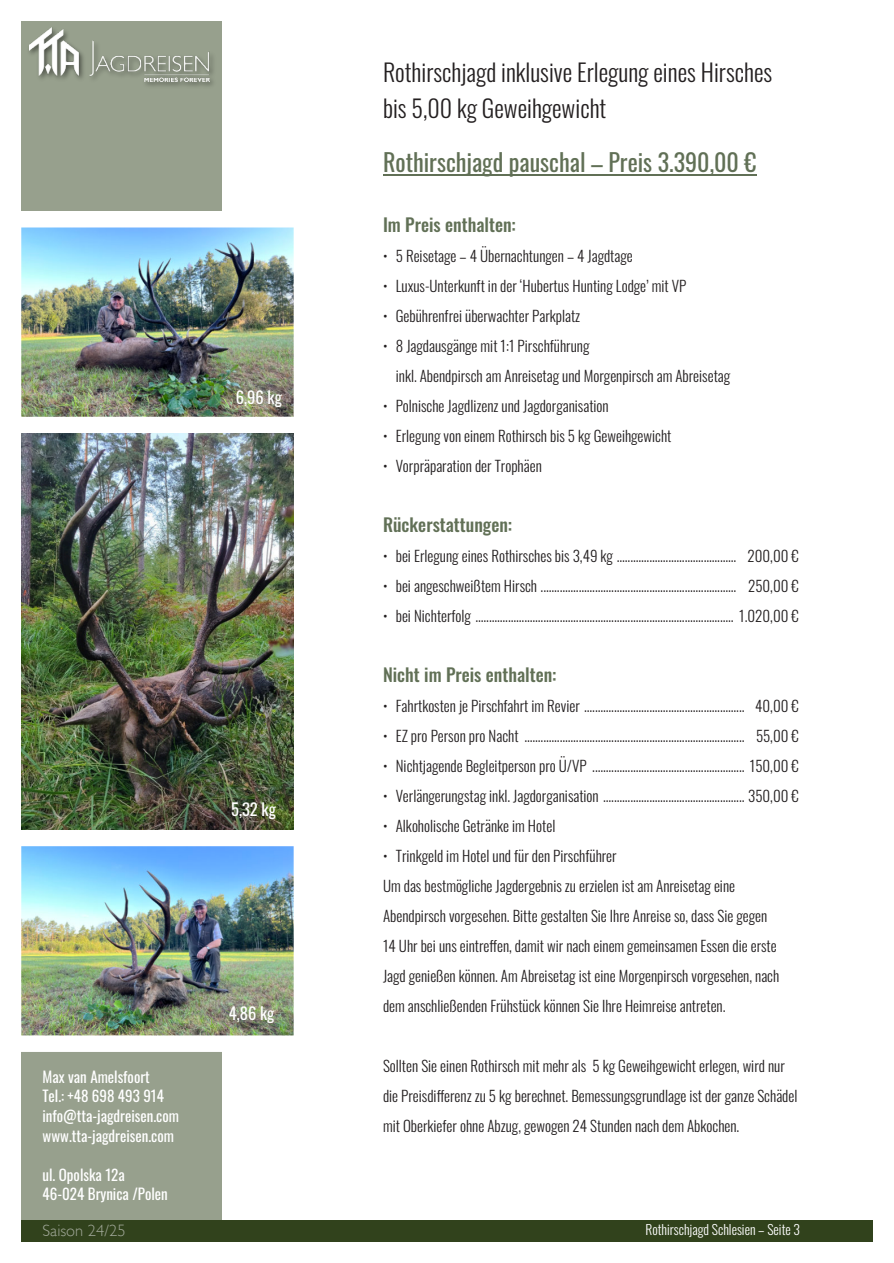
<style>
.page{position:relative;width:894px;height:1263px;background:#fff}
.page>*{position:absolute;margin:0;border:0;box-sizing:border-box;transform-origin:0 0}
.t1{font:300 24px "Oswald";color:#231f20}
.t2{font:24px "Oswald";color:#617056}
.t3{font:500 18px "Oswald";color:#617056}
.t4{font:16.5px "Oswald";color:#fff}
.t5{font:300 16.5px "Gill Sans";color:rgb(235 235 235/.6)}
.t6{font:300 15px "Oswald";color:#231f20}
.t7{font:15px "Oswald";color:#fff}
.t8{font:300 13.5px "Oswald";color:#fff}
</style>
<div class="page">
<div style="left:21px;top:21px;width:200px;height:1221px;background:#97a08d"></div>
<div style="left:21px;top:1220px;width:851px;height:22px;background:#31421c"></div>
<img style="left:145px;top:51px;width:69px;height:35px">
<img style="left:29px;top:27px;width:180px;height:55px">
<img style="left:21px;top:211px;width:273px;height:206px">
<svg style="left:21px;top:417px;width:273px;height:206px;fill:#fff"></svg>
<img style="left:21px;top:830px;width:273px;height:222px">
<hr style="left:383px;top:175px;width:373px;height:1px;background:#617056">
<img style="left:21px;top:434px;width:272px;height:395px">
<p class="t4" style="left:236px;top:384px;width:48px">6,96 kg</p>
<p class="t4" style="left:231px;top:797px;width:46px">5,32 kg</p>
<p class="t4" style="left:229px;top:1000px;width:47px">4,86 kg</p>
<p class="t1" style="left:383px;top:54px;width:390px">Rothirschjagd inklusive Erlegung eines Hirsches</p>
<p class="t1" style="left:383px;top:90px;width:225px">bis 5,00 kg Geweihgewicht</p>
<p class="t2" style="left:383px;top:144px;width:375px">Rothirschjagd pauschal – Preis 3.390,00 €</p>
<p class="t3" style="left:383px;top:211px;width:134px">Im Preis enthalten:</p>
<p class="t6" style="left:383px;top:244px;width:251px">• 5 Reisetage – 4 Übernachtungen – 4 Jagdtage</p>
<p class="t6" style="left:383px;top:274px;width:305px">• Luxus-Unterkunft in der ‘Hubertus Hunting Lodge’ mit VP</p>
<p class="t6" style="left:383px;top:304px;width:199px">• Gebührenfrei überwachter Parkplatz</p>
<p class="t6" style="left:383px;top:334px;width:208px">• 8 Jagdausgänge mit 1:1 Pirschführung</p>
<p class="t6" style="left:395px;top:364px;width:336px">inkl. Abendpirsch am Anreisetag und Morgenpirsch am Abreisetag</p>
<p class="t6" style="left:383px;top:394px;width:227px">• Polnische Jagdlizenz und Jagdorganisation</p>
<p class="t6" style="left:383px;top:424px;width:290px">• Erlegung von einem Rothirsch bis 5 kg Geweihgewicht</p>
<p class="t6" style="left:383px;top:454px;width:160px">• Vorpräparation der Trophäen</p>
<p class="t3" style="left:383px;top:511px;width:131px">Rückerstattungen:</p>
<p class="t6" style="left:383px;top:544px;width:417px">• bei Erlegung eines Rothirsches bis 3,49 kg ............................................ 200,00 €</p>
<p class="t6" style="left:383px;top:574px;width:417px">• bei angeschweißtem Hirsch ........................................................................ 250,00 €</p>
<p class="t6" style="left:383px;top:604px;width:417px">• bei Nichterfolg ............................................................................................... 1.020,00 €</p>
<p class="t3" style="left:383px;top:661px;width:175px">Nicht im Preis enthalten:</p>
<p class="t6" style="left:383px;top:694px;width:417px">• Fahrtkosten je Pirschfahrt im Revier ........................................................... 40,00 €</p>
<p class="t6" style="left:383px;top:724px;width:417px">• EZ pro Person pro Nacht ................................................................................. 55,00 €</p>
<p class="t6" style="left:383px;top:754px;width:417px">• Nichtjagende Begleitperson pro Ü/VP ........................................................ 150,00 €</p>
<p class="t6" style="left:383px;top:784px;width:417px">• Verlängerungstag inkl. Jagdorganisation .................................................... 350,00 €</p>
<p class="t6" style="left:383px;top:814px;width:174px">• Alkoholische Getränke im Hotel</p>
<p class="t6" style="left:383px;top:844px;width:235px">• Trinkgeld im Hotel und für den Pirschführer</p>
<p class="t6" style="left:383px;top:874px;width:353px">Um das bestmögliche Jagdergebnis zu erzielen ist am Anreisetag eine</p>
<p class="t6" style="left:383px;top:904px;width:385px">Abendpirsch vorgesehen. Bitte gestalten Sie Ihre Anreise so, dass Sie gegen</p>
<p class="t6" style="left:383px;top:934px;width:395px">14 Uhr bei uns eintreffen, damit wir nach einem gemeinsamen Essen die erste</p>
<p class="t6" style="left:383px;top:964px;width:397px">Jagd genießen können. Am Abreisetag ist eine Morgenpirsch vorgesehen, nach</p>
<p class="t6" style="left:383px;top:994px;width:344px">dem anschließenden Frühstück können Sie Ihre Heimreise antreten.</p>
<p class="t6" style="left:383px;top:1054px;width:403px">Sollten Sie einen Rothirsch mit mehr als 5 kg Geweihgewicht erlegen, wird nur</p>
<p class="t6" style="left:383px;top:1084px;width:416px">die Preisdifferenz zu 5 kg berechnet. Bemessungsgrundlage ist der ganze Schädel</p>
<p class="t6" style="left:383px;top:1114px;width:357px">mit Oberkiefer ohne Abzug, gewogen 24 Stunden nach dem Abkochen.</p>
<p class="t7" style="left:43px;top:1065px;width:109px">Max van Amelsfoort</p>
<p class="t7" style="left:43px;top:1084px;width:123px">Tel.: +48 698 493 914</p>
<p class="t7" style="left:43px;top:1104px;width:138px">info@tta-jagdreisen.com</p>
<p class="t7" style="left:43px;top:1123px;width:133px">www.tta-jagdreisen.com</p>
<p class="t7" style="left:43px;top:1162px;width:84px">ul. Opolska 12a</p>
<p class="t7" style="left:43px;top:1182px;width:127px">46-024 Brynica /Polen</p>
<p class="t5" style="left:43px;top:1224px;width:84px">Saison 24/25</p>
<p class="t8" style="left:645px;top:1219px;width:156px">Rothirschjagd Schlesien – Seite 3</p>
</div>
